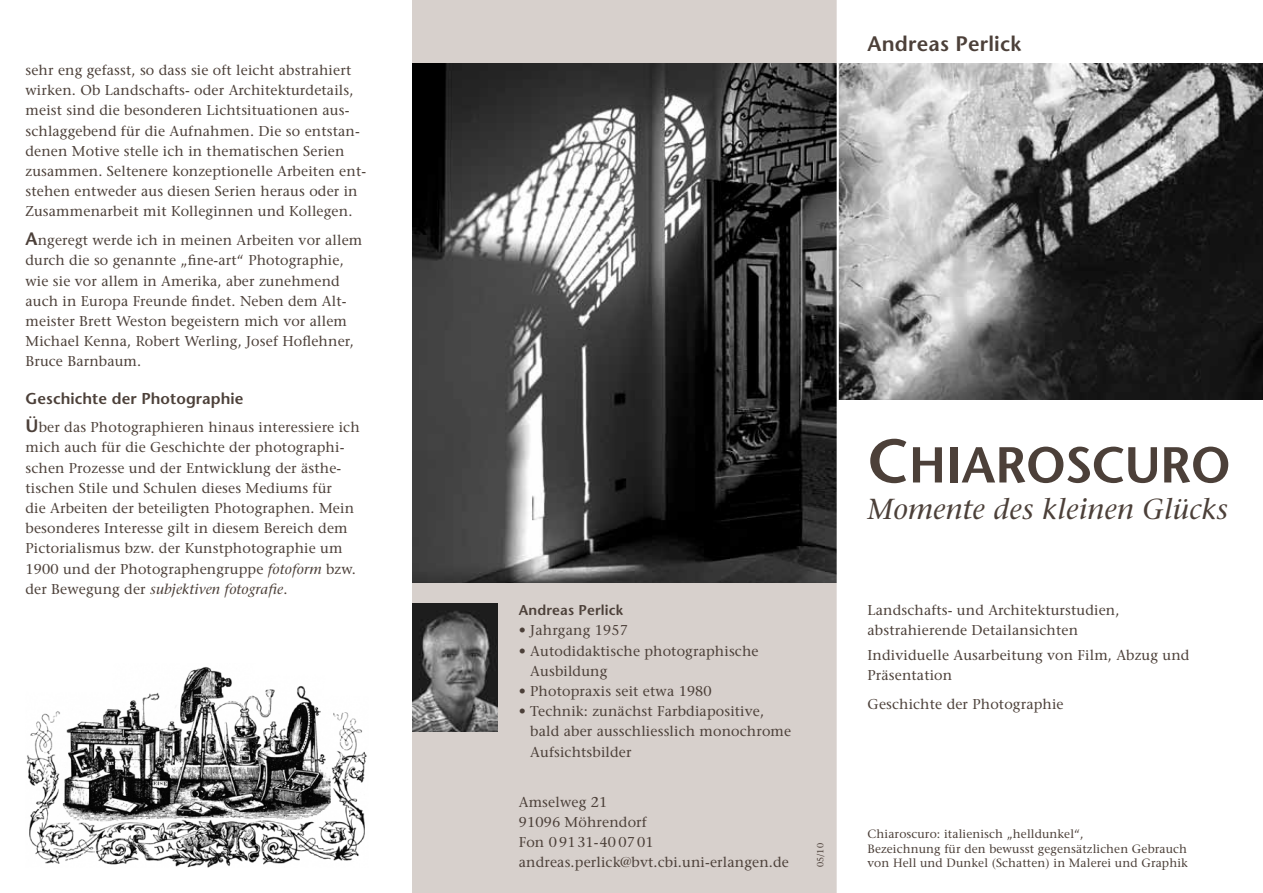
<style>
.page{position:relative;width:1263px;height:893px;background:#fff}
.page>*{position:absolute;margin:0;border:0;box-sizing:border-box;transform-origin:0 0}
.t1{font:600 50.4px "Stone Sans";color:#4c4039}
.t2{font:italic 28.8px "Stone Serif";letter-spacing:.01em;color:#4c4039}
.t3{font:600 21px "Stone Sans";letter-spacing:.01em;color:#4c4039}
.t4{font:600 15.75px "Stone Sans";letter-spacing:.005em;color:#4c4039}
.t5{font:14.25px/20.2px "Stone Serif";letter-spacing:.01em;color:#4c4039}
.t6{font:600 14.25px "Stone Sans";letter-spacing:.01em;color:#4c4039}
.t7{font:12px/14.9px "Stone Serif";letter-spacing:.01em;color:#4c4039}
.t8{font:9px "Stone Serif";color:#4c4039}
.s1{font-family:"Stone Sans";font-weight:600;font-size:18px}
.s2{font-style:italic}
.s3{font-size:61.5px}
</style>
<div class="page">
<div style="left:412px;top:0;width:426px;height:893px;background:#d7d0cc"></div>
<img style="left:839px;top:64px;width:424px;height:336px">
<img style="left:412px;top:64px;width:425px;height:519px">
<img style="left:412px;top:604px;width:85px;height:127px">
<img style="left:26px;top:667px;width:341px;height:200px">
<hr style="left:837px;top:0;width:2px;height:893px;background:#fff">
<p class="t5" style="left:26px;top:60px;width:342px">sehr eng gefasst, so dass sie oft leicht abstrahiert wirken. Ob Landschafts- oder Architekturdetails, meist sind die besonderen Lichtsituationen aus&shy;schlaggebend für die Aufnahmen. Die so entstan&shy;denen Motive stelle ich in thematischen Serien zusammen. Seltenere konzeptionelle Arbeiten ent&shy;stehen entweder aus diesen Serien heraus oder in Zusammenarbeit mit Kolleginnen und Kollegen.</p>
<p class="t5" style="left:26px;top:230px;width:338px"><span class="s1">A</span>ngeregt werde ich in meinen Arbeiten vor allem durch die so genannte „fine-art“ Photographie, wie sie vor allem in Amerika, aber zunehmend auch in Europa Freunde findet. Neben dem Alt&shy;meister Brett Weston begeistern mich vor allem Michael Kenna, Robert Werling, Josef Hoflehner, Bruce Barnbaum.</p>
<p class="t4" style="left:26px;top:388px;width:219px">Geschichte der Photographie</p>
<p class="t5" style="left:26px;top:417px;width:336px"><span class="s1">Ü</span>ber das Photographieren hinaus interessiere ich mich auch für die Geschichte der photographi&shy;schen Prozesse und der Entwicklung der ästhe&shy;tischen Stile und Schulen dieses Mediums für<br>die Arbeiten der beteiligten Photographen. Mein besonderes Interesse gilt in diesem Bereich dem Pictorialismus bzw. der Kunstphotographie um 1900 und der Photographengruppe <span class="s2">fotoform</span> bzw. der Bewegung der <span class="s2">subjektiven fotografie</span>.</p>
<h3 class="t3" style="left:867px;top:30px;width:155px">Andreas Perlick</h3>
<p class="t6" style="left:519px;top:601px;width:106px">Andreas Perlick</p>
<p class="t5" style="left:519px;top:620px;width:111px">• Jahrgang 1957</p>
<p class="t5" style="left:530px;top:640px;width:230px;text-indent:-11px">• Autodidaktische photographische<br>Ausbildung</p>
<p class="t5" style="left:519px;top:681px;width:194px">• Photopraxis seit etwa 1980</p>
<p class="t5" style="left:530px;top:701px;width:262px;text-indent:-11px">• Technik: zunächst Farbdiapositive, bald aber ausschliesslich monochrome<br>Aufsichtsbilder</p>
<p class="t5" style="left:519px;top:792px;width:272px">Amselweg 21<br>91096 Möhrendorf<br>Fon 0 91 31-40 07 01 andreas.perlick@bvt.cbi.uni-erlangen.de</p>
<p class="t8" style="left:815px;top:867px;width:26px;rotate:-90deg">05/10</p>
<h1 class="t1" style="left:867px;top:434px;width:365px"><span class="s3">C</span>HIAROSCURO</h1>
<h2 class="t2" style="left:867px;top:491px;width:362px">Momente des kleinen Glücks</h2>
<p class="t5" style="left:867px;top:600px;width:254px">Landschafts- und Architekturstudien, abstrahierende Detailansichten</p>
<p class="t5" style="left:867px;top:645px;width:323px">Individuelle Ausarbeitung von Film, Abzug und<br>Präsentation</p>
<p class="t5" style="left:867px;top:693px;width:198px">Geschichte der Photographie</p>
<p class="t7" style="left:867px;top:826px;width:322px">Chiaroscuro: italienisch „helldunkel“,<br>Bezeichnung für den bewusst gegensätzlichen Gebrauch von Hell und Dunkel (Schatten) in Malerei und Graphik</p>
</div>
